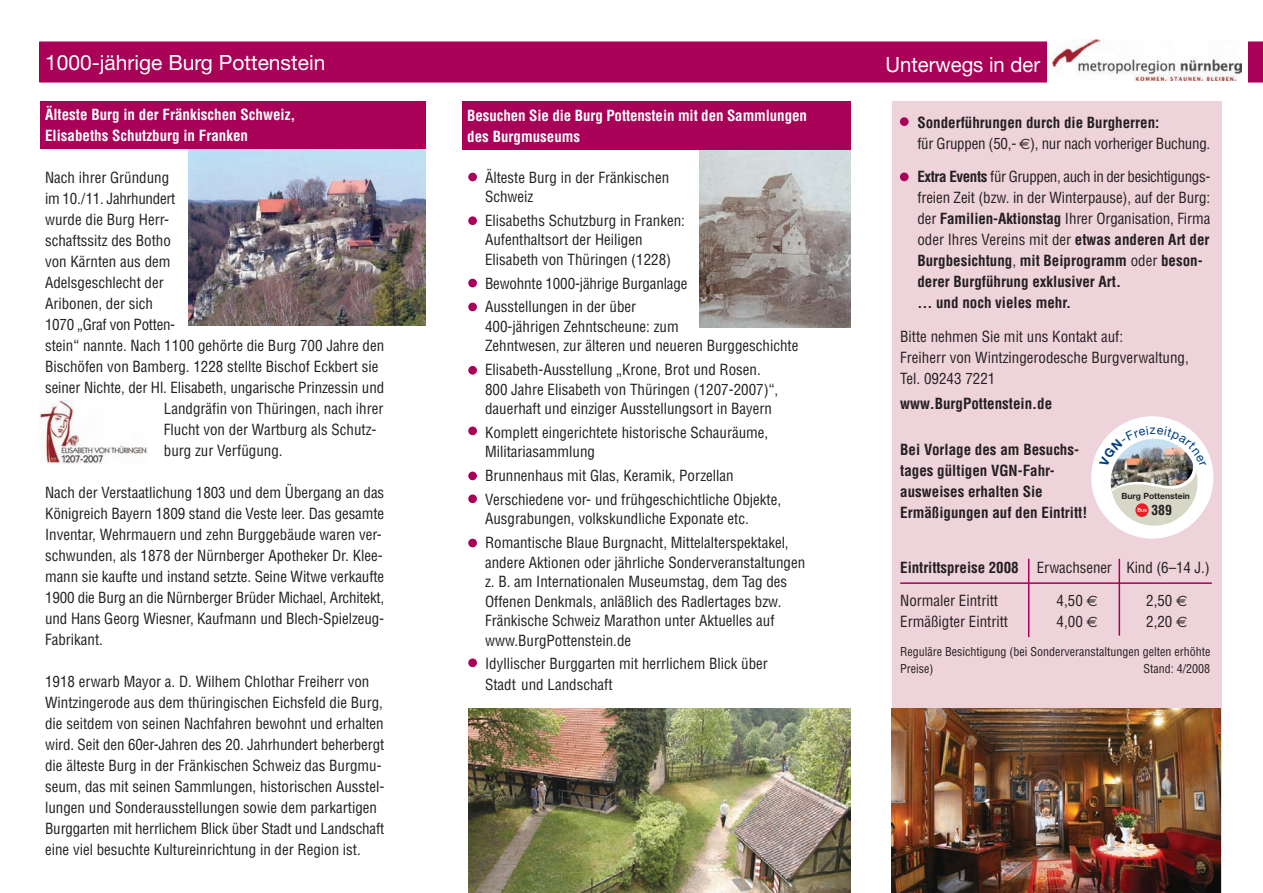
<style>
.page{position:relative;width:1263px;height:893px;background:#fff}
.page>*{position:absolute;margin:0;border:0;box-sizing:border-box;transform-origin:0 0}
.t1{font:21px "Helvetica Neue";color:#fff}
.t2{font:condensed 15px/21px "Helvetica";color:#231f20}
.t3{font:700 condensed 15px/21px "Helvetica";color:#231f20}
.t4{font:700 condensed 15px/21px "Helvetica";color:#fff}
.t5{font:condensed 15px/21px "Helvetica";letter-spacing:-.02em;color:#231f20}
.t6{font:700 condensed 13.65px "Helvetica";color:#231f20}
.t7{font:condensed 12px/16.8px "Helvetica";color:#231f20}
.t8{font:700 8.55px "Helvetica Neue";color:#231f20}
.s1{font-weight:700}
.s2{font-family:"Euro Sans";font-stretch:normal}
.s3{font-weight:400}
</style>
<div class="page">
<img style="left:700px;top:149px;width:150px;height:179px">
<img style="left:189px;top:149px;width:236px;height:176px">
<div style="left:40px;top:101px;width:385px;height:48px;background:#a80157"></div>
<div style="left:39px;top:41px;width:1224px;height:42px;background:#a80157"></div>
<div style="left:892px;top:101px;width:329px;height:792px;background:#eed3da"></div>
<img style="left:892px;top:709px;width:328px;height:184px">
<div style="left:462px;top:101px;width:388px;height:48px;background:#a80157"></div>
<hr style="left:1028px;top:559px;width:1px;height:78px;background:#a80157">
<hr style="left:900px;top:582px;width:312px;height:2px;background:#a80157">
<hr style="left:1118px;top:559px;width:2px;height:77px;background:#a80157">
<div style="left:1048px;top:32px;width:200px;height:61px;background:#fff"></div>
<img style="left:1052px;top:40px;width:189px;height:41px">
<div style="left:468px;top:173px;width:9px;height:8px;background:#a80157;border-radius:50%"></div>
<div style="left:468px;top:216px;width:9px;height:9px;background:#a80157;border-radius:50%"></div>
<div style="left:468px;top:279px;width:9px;height:8px;background:#a80157;border-radius:50%"></div>
<div style="left:468px;top:303px;width:9px;height:8px;background:#a80157;border-radius:50%"></div>
<div style="left:468px;top:366px;width:9px;height:9px;background:#a80157;border-radius:50%"></div>
<div style="left:468px;top:427px;width:9px;height:8px;background:#a80157;border-radius:50%"></div>
<div style="left:468px;top:472px;width:9px;height:8px;background:#a80157;border-radius:50%"></div>
<div style="left:468px;top:494px;width:9px;height:9px;background:#a80157;border-radius:50%"></div>
<div style="left:468px;top:539px;width:9px;height:8px;background:#a80157;border-radius:50%"></div>
<div style="left:468px;top:658px;width:9px;height:9px;background:#a80157;border-radius:50%"></div>
<img style="left:468px;top:708px;width:382px;height:185px">
<div style="left:900px;top:117px;width:8px;height:9px;background:#a80157;border-radius:50%"></div>
<div style="left:900px;top:173px;width:8px;height:8px;background:#a80157;border-radius:50%"></div>
<img style="left:39px;top:401px;width:108px;height:62px">
<div style="left:1091px;top:416px;width:122px;height:123px;background:#fff;border-radius:50%"></div>
<div style="left:1111px;top:439px;width:86px;height:87px;background:#d6d7c7;border-radius:50%"></div>
<svg style="left:1135px;top:503px;width:13px;height:14px"></svg>
<svg style="left:1138px;top:508px;width:8px;height:4px"></svg>
<img style="left:1099px;top:426px;width:108px;height:70px">
<h1 class="t1" style="left:45px;top:55px;width:282px">1000-jährige Burg Pottenstein</h1>
<p class="t4" style="left:45px;top:105px;width:252px">Älteste Burg in der Fränkischen Schweiz,<br>Elisabeths Schutzburg in Franken</p>
<p class="t2" style="left:45px;top:168px;width:126px">Nach ihrer Gründung</p>
<p class="t5" style="left:45px;top:189px;width:132px">im 10./11. Jahrhundert</p>
<p class="t2" style="left:45px;top:210px;width:125px">wurde die Burg Herr-</p>
<p class="t2" style="left:45px;top:231px;width:127px">schaftssitz des Botho</p>
<p class="t2" style="left:45px;top:252px;width:127px">von Kärnten aus dem</p>
<p class="t2" style="left:45px;top:273px;width:120px">Adelsgeschlecht der</p>
<p class="t2" style="left:45px;top:294px;width:109px">Aribonen, der sich</p>
<p class="t5" style="left:45px;top:315px;width:132px">1070 „Graf von Potten-</p>
<p class="t2" style="left:45px;top:336px;width:341px">stein“ nannte. Nach 1100 gehörte die Burg 700 Jahre den</p>
<p class="t2" style="left:45px;top:357px;width:335px">Bischöfen von Bamberg. 1228 stellte Bischof Eckbert sie</p>
<p class="t2" style="left:45px;top:378px;width:341px">seiner Nichte, der Hl. Elisabeth, ungarische Prinzessin und</p>
<p class="t2" style="left:164px;top:399px;width:221px">Landgräfin von Thüringen, nach ihrer</p>
<p class="t2" style="left:164px;top:420px;width:214px">Flucht von der Wartburg als Schutz-</p>
<p class="t2" style="left:164px;top:441px;width:120px">burg zur Verfügung.</p>
<p class="t2" style="left:45px;top:483px;width:341px">Nach der Verstaatlichung 1803 und dem Übergang an das Königreich Bayern 1809 stand die Veste leer. Das gesamte Inventar, Wehrmauern und zehn Burggebäude waren ver&shy;schwunden, als 1878 der Nürnberger Apotheker Dr. Klee&shy;mann sie kaufte und instand setzte. Seine Witwe verkaufte 1900 die Burg an die Nürnberger Brüder Michael, Architekt, und Hans Georg Wiesner, Kaufmann und Blech-Spielzeug-Fabrikant.</p>
<p class="t2" style="left:45px;top:672px;width:341px">1918 erwarb Mayor a. D. Wilhem Chlothar Freiherr von Wintzingerode aus dem thüringischen Eichsfeld die Burg, die seitdem von seinen Nachfahren bewohnt und erhalten wird. Seit den 60er-Jahren des 20. Jahrhundert beherbergt die älteste Burg in der Fränkischen Schweiz das Burgmu&shy;seum, das mit seinen Sammlungen, historischen Ausstel&shy;lungen und Sonderausstellungen sowie dem parkartigen Burggarten mit herrlichem Blick über Stadt und Landschaft eine viel besuchte Kultureinrichtung in der Region ist.</p>
<p class="t4" style="left:467px;top:106px;width:341px">Besuchen Sie die Burg Pottenstein mit den Sammlungen des Burgmuseums</p>
<p class="t2" style="left:485px;top:169px;width:186px;line-height:19.5px">Älteste Burg in der Fränkischen<br>Schweiz</p>
<p class="t2" style="left:485px;top:212px;width:201px;line-height:19.5px">Elisabeths Schutzburg in Franken:<br>Aufenthaltsort der Heiligen<br>Elisabeth von Thüringen (1228)</p>
<p class="t2" style="left:485px;top:273px;width:204px;line-height:23.7px">Bewohnte 1000-jährige Burganlage<br>Ausstellungen in der über</p>
<p class="t2" style="left:485px;top:318px;width:315px;line-height:19.5px">400-jährigen Zehntscheune: zum<br>Zehntwesen, zur älteren und neueren Burggeschichte</p>
<p class="t2" style="left:485px;top:361px;width:295px;line-height:19.5px">Elisabeth-Ausstellung „Krone, Brot und Rosen.<br>800 Jahre Elisabeth von Thüringen (1207-2007)“, dauerhaft und einziger Ausstellungsort in Bayern</p>
<p class="t2" style="left:485px;top:424px;width:285px;line-height:19.5px">Komplett eingerichtete historische Schauräume,<br>Militariasammlung</p>
<p class="t2" style="left:485px;top:465px;width:298px;line-height:23.9px">Brunnenhaus mit Glas, Keramik, Porzellan<br>Verschiedene vor- und frühgeschichtliche Objekte,</p>
<p class="t2" style="left:485px;top:508px;width:305px;line-height:23.7px">Ausgrabungen, volkskundliche Exponate etc.<br>Romantische Blaue Burgnacht, Mittelalterspektakel,</p>
<p class="t2" style="left:485px;top:554px;width:322px;line-height:19.5px">andere Aktionen oder jährliche Sonderveranstaltungen z. B. am Internationalen Museumstag, dem Tag des Offenen Denkmals, anläßlich des Radlertages bzw.<br>Fränkische Schweiz Marathon unter Aktuelles auf www.BurgPottenstein.de</p>
<p class="t2" style="left:485px;top:655px;width:284px">Idyllischer Burggarten mit herrlichem Blick über<br>Stadt und Landschaft</p>
<h1 class="t1" style="left:885px;top:57px;width:156px">Unterwegs in der</h1>
<p class="t5" style="left:917px;top:113px;width:294px"><span class="s1">Sonderführungen durch die Burgherren:<br></span>für Gruppen (50,- <span class="s2">€</span>), nur nach vorheriger Buchung.</p>
<p class="t3" style="left:917px;top:168px;width:294px">Extra Events <span class="s3">für Gruppen, auch in der besichtigungs&shy;freien Zeit (bzw. in der Winterpause), auf der Burg: der</span> Familien-Aktionstag <span class="s3">Ihrer Organisation, Firma oder Ihres Vereins mit der</span> etwas anderen Art der Burgbesichtung<span class="s3">,</span> mit Beiprogramm <span class="s3">oder</span> beson&shy;derer Burgführung exklusiver Art.<br>... und noch vieles mehr.</p>
<p class="t2" style="left:900px;top:327px;width:290px">Bitte nehmen Sie mit uns Kontakt auf:<br>Freiherr von Wintzingerodesche Burgverwaltung,<br>Tel. 09243 7221</p>
<p class="t3" style="left:900px;top:394px;width:153px">www.BurgPottenstein.de</p>
<p class="t3" style="left:900px;top:441px;width:189px">Bei Vorlage des am Besuchs&shy;tages gültigen VGN-Fahr&shy;ausweises erhalten Sie<br>Ermäßigungen auf den Eintritt!</p>
<p class="t8" style="left:1121px;top:493px;width:70px">Burg Pottenstein</p>
<p class="t6" style="left:1151px;top:505px;width:22px">389</p>
<p class="t2" style="left:900px;top:558px;width:311px"><span class="s1">Eintrittspreise 2008</span> Erwachsener Kind (6–14 J.)</p>
<p class="t2" style="left:900px;top:591px;width:99px">Normaler Eintritt</p>
<p class="t2" style="left:1056px;top:591px;width:43px">4,50 <span class="s2">€</span></p>
<p class="t2" style="left:1146px;top:591px;width:43px">2,50 <span class="s2">€</span></p>
<p class="t2" style="left:900px;top:612px;width:109px">Ermäßigter Eintritt</p>
<p class="t2" style="left:1056px;top:612px;width:43px">4,00 <span class="s2">€</span></p>
<p class="t2" style="left:1146px;top:612px;width:43px">2,20 <span class="s2">€</span></p>
<p class="t7" style="left:900px;top:645px;width:312px">Reguläre Besichtigung (bei Sonderveranstaltungen gelten erhöhte<br>Preise)</p>
<p class="t7" style="left:1143px;top:661px;width:68px">Stand: 4/2008</p>
</div>
